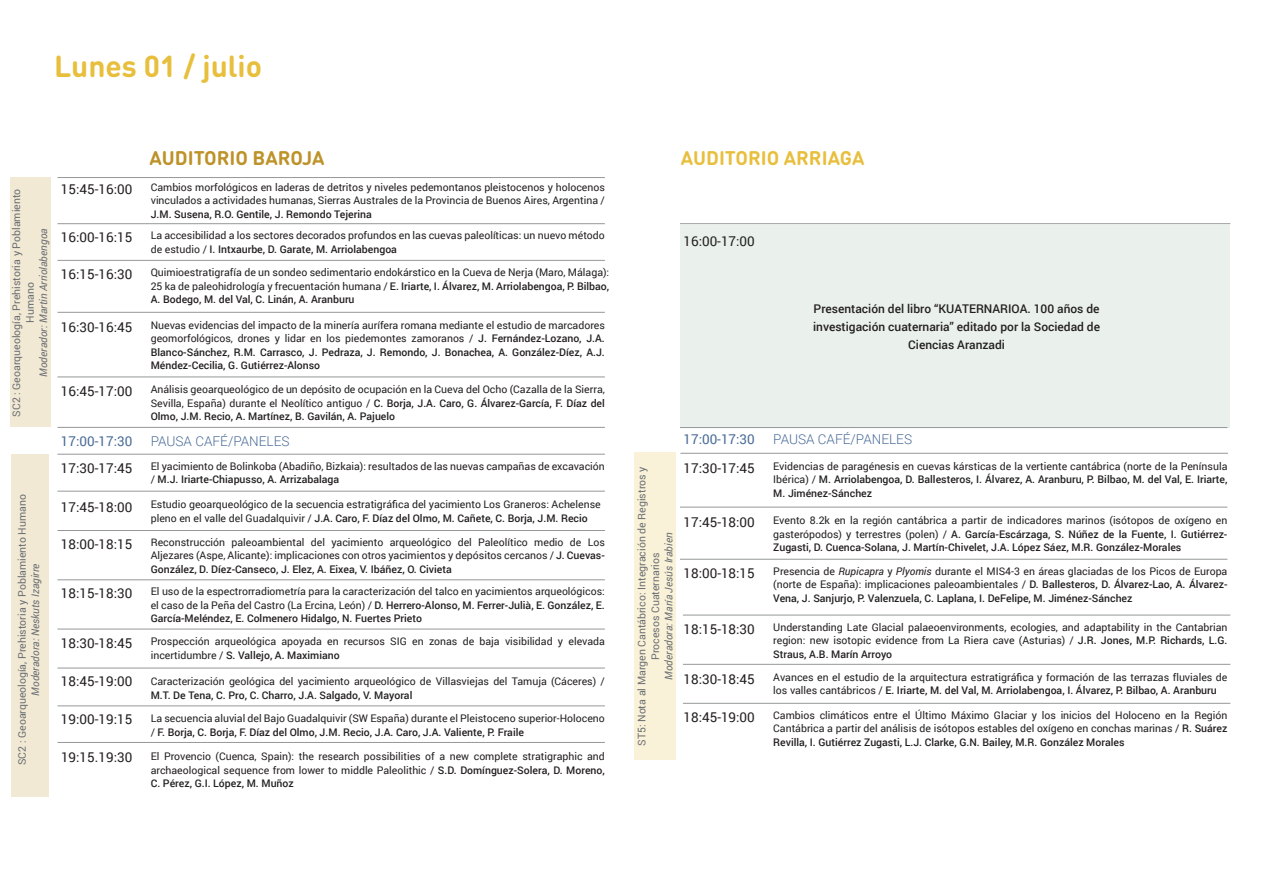
<style>
.page{position:relative;width:1263px;height:893px;background:#fff}
.page>*{position:absolute;margin:0;border:0;box-sizing:border-box;transform-origin:0 0}
.t1{font:700 30px "FFDIN Round Pro";color:#e8bf3c}
.t2{font:700 19.5px "FFDIN Round Pro";color:#e8bf3c}
.t3{font:700 19.5px "FFDIN Round Pro";color:#bd9228}
.t4{font:13.5px "Roboto";color:#231f20}
.t5{font:300 13.5px "Roboto";color:#486a97}
.t6{font:13.5px "Roboto";color:#486a97}
.t7{font:500 12px/18px "Roboto";color:#231f20;text-align:center}
.t8{font:10.5px/13.5px "Roboto";color:#231f20}
.t9{font:500 10.5px/13.5px "Roboto";color:#231f20;text-align:justify}
.t10{font:10.5px/13.5px "Roboto";color:#6a6f73;text-align:center}
.t11{font:italic 10.5px "Roboto";color:#6a6f73}
.s1{font-weight:500}
.s2{font-weight:400}
.s3{font-style:italic}
</style>
<div class="page">
<div style="left:680px;top:226px;width:550px;height:202px;background:#eaf0eb"></div>
<hr style="left:683px;top:615px;width:547px;height:1px;background:#959798">
<hr style="left:683px;top:664px;width:547px;height:1px;background:#959798">
<hr style="left:683px;top:703px;width:547px;height:1px;background:#959798">
<div style="left:634px;top:452px;width:42px;height:308px;background:#faf2d8"></div>
<hr style="left:57px;top:177px;width:548px;height:1px;background:#959798">
<hr style="left:57px;top:223px;width:548px;height:1px;background:#959798">
<hr style="left:57px;top:260px;width:548px;height:1px;background:#959798">
<hr style="left:57px;top:312px;width:548px;height:1px;background:#959798">
<hr style="left:57px;top:377px;width:548px;height:1px;background:#959798">
<hr style="left:57px;top:427px;width:548px;height:1px;background:#959798">
<hr style="left:57px;top:454px;width:548px;height:1px;background:#959798">
<hr style="left:57px;top:491px;width:548px;height:1px;background:#959798">
<hr style="left:57px;top:530px;width:548px;height:1px;background:#959798">
<hr style="left:57px;top:580px;width:548px;height:1px;background:#959798">
<hr style="left:57px;top:629px;width:548px;height:1px;background:#959798">
<hr style="left:57px;top:668px;width:548px;height:1px;background:#959798">
<hr style="left:57px;top:706px;width:548px;height:1px;background:#959798">
<hr style="left:57px;top:742px;width:548px;height:1px;background:#959798">
<div style="left:11px;top:177px;width:40px;height:250px;background:#f2e9d5"></div>
<div style="left:11px;top:454px;width:38px;height:343px;background:#f2e9d5"></div>
<hr style="left:680px;top:453px;width:548px;height:1px;background:#959798">
<hr style="left:680px;top:507px;width:547px;height:1px;background:#959798">
<hr style="left:680px;top:559px;width:547px;height:1px;background:#959798">
<hr style="left:680px;top:223px;width:550px;height:1px;background:#959798">
<hr style="left:680px;top:427px;width:547px;height:1px;background:#959798">
<h1 class="t1" style="left:54px;top:45px;width:210px">Lunes 01 / julio</h1>
<p class="t10" style="left:9px;top:417px;width:230px;rotate:-90deg">SC2 : Geoarqueología, Prehistoria y Poblamiento<br>Humano</p>
<p class="t11" style="left:36px;top:377px;width:150px;rotate:-90deg">Moderador: Martin Arriolabengoa</p>
<p class="t10" style="left:15px;top:765px;width:272px;rotate:-90deg">SC2 : Geoarqueología, Prehistoria y Poblamiento Humano</p>
<p class="t11" style="left:28px;top:696px;width:134px;rotate:-90deg">Moderadora: Neskuts Izagirre</p>
<p class="t4" style="left:61px;top:180px;width:73px">15:45-16:00</p>
<p class="t4" style="left:61px;top:228px;width:73px">16:00-16:15</p>
<p class="t4" style="left:61px;top:265px;width:73px">16:15-16:30</p>
<p class="t4" style="left:61px;top:318px;width:73px">16:30-16:45</p>
<p class="t4" style="left:61px;top:382px;width:73px">16:45-17:00</p>
<p class="t6" style="left:61px;top:432px;width:73px">17:00-17:30</p>
<p class="t4" style="left:61px;top:459px;width:73px">17:30-17:45</p>
<p class="t4" style="left:61px;top:497px;width:73px">17:45-18:00</p>
<p class="t4" style="left:61px;top:535px;width:73px">18:00-18:15</p>
<p class="t4" style="left:61px;top:584px;width:73px">18:15-18:30</p>
<p class="t4" style="left:61px;top:634px;width:73px">18:30-18:45</p>
<p class="t4" style="left:61px;top:672px;width:73px">18:45-19:00</p>
<p class="t4" style="left:61px;top:710px;width:73px">19:00-19:15</p>
<p class="t4" style="left:61px;top:747px;width:73px">19:15.19:30</p>
<h2 class="t3" style="left:150px;top:144px;width:177px">AUDITORIO BAROJA</h2>
<h2 class="t2" style="left:681px;top:144px;width:185px">AUDITORIO ARRIAGA</h2>
<p class="t8" style="left:151px;top:180px;width:456px">Cambios morfológicos en laderas de detritos y niveles pedemontanos pleistocenos y holocenos vinculados a actividades humanas, Sierras Australes de la Provincia de Buenos Aires, Argentina /</p>
<p class="t9" style="left:151px;top:207px;width:222px">J.M. Susena, R.O. Gentile, J. Remondo Tejerina</p>
<p class="t8" style="left:151px;top:228px;width:456px">La accesibilidad a los sectores decorados profundos en las cuevas paleolíticas: un nuevo método de estudio / <span class="s1">I. Intxaurbe, D. Garate, M. Arriolabengoa</span></p>
<p class="t8" style="left:151px;top:265px;width:460px;text-align:justify">Quimioestratigrafía de un sondeo sedimentario endokárstico en la Cueva de Nerja (Maro, Málaga):<br>25 ka de paleohidrología y frecuentación humana / <span class="s1">E. Iriarte, I. Álvarez, M. Arriolabengoa, P. Bilbao, A. Bodego, M. del Val, C. Linán, A. Aranburu</span></p>
<p class="t9" style="left:151px;top:318px;width:456px"><span class="s2">Nuevas evidencias del impacto de la minería aurífera romana mediante el estudio de marcadores geomorfológicos, drones y lidar en los piedemontes zamoranos /</span> J. Fernández-Lozano, J.A.<br>Blanco-Sánchez, R.M. Carrasco, J. Pedraza, J. Remondo, J. Bonachea, A. González-Díez, A.J.<br>Méndez-Cecilia, G. Gutiérrez-Alonso</p>
<p class="t8" style="left:151px;top:382px;width:456px;text-align:justify">Análisis geoarqueológico de un depósito de ocupación en la Cueva del Ocho (Cazalla de la Sierra, Sevilla, España) durante el Neolítico antiguo / <span class="s1">C. Borja, J.A. Caro, G. Álvarez-García, F. Díaz del Olmo, J.M. Recio, A. Martínez, B. Gavilán, A. Pajuelo</span></p>
<p class="t5" style="left:151px;top:432px;width:140px">PAUSA CAFÉ/PANELES</p>
<p class="t8" style="left:151px;top:459px;width:456px">El yacimiento de Bolinkoba (Abadiño, Bizkaia): resultados de las nuevas campañas de excavación / <span class="s1">M.J. Iriarte-Chiapusso, A. Arrizabalaga</span></p>
<p class="t8" style="left:151px;top:497px;width:451px">Estudio geoarqueológico de la secuencia estratigráfica del yacimiento Los Graneros: Achelense pleno en el valle del Guadalquivir / <span class="s1">J.A. Caro, F. Díaz del Olmo, M. Cañete, C. Borja, J.M. Recio</span></p>
<p class="t8" style="left:151px;top:535px;width:456px;text-align:justify">Reconstrucción paleoambiental del yacimiento arqueológico del Paleolítico medio de Los Aljezares (Aspe, Alicante): implicaciones con otros yacimientos y depósitos cercanos / <span class="s1">J. Cuevas-González, D. Díez-Canseco, J. Elez, A. Eixea, V. Ibáñez, O. Civieta</span></p>
<p class="t8" style="left:151px;top:584px;width:456px;text-align:justify">El uso de la espectrorradiometría para la caracterización del talco en yacimientos arqueológicos: el caso de la Peña del Castro (La Ercina, León) / <span class="s1">D. Herrero-Alonso, M. Ferrer-Julià, E. González, E.<br>García-Meléndez, E. Colmenero Hidalgo, N. Fuertes Prieto</span></p>
<p class="t8" style="left:151px;top:634px;width:456px">Prospección arqueológica apoyada en recursos SIG en zonas de baja visibilidad y elevada incertidumbre / <span class="s1">S. Vallejo, A. Maximiano</span></p>
<p class="t8" style="left:151px;top:674px;width:456px">Caracterización geológica del yacimiento arqueológico de Villasviejas del Tamuja (Cáceres) /</p>
<p class="t9" style="left:151px;top:688px;width:263px">M.T. De Tena, C. Pro, C. Charro, J.A. Salgado, V. Mayoral</p>
<p class="t8" style="left:151px;top:711px;width:456px">La secuencia aluvial del Bajo Guadalquivir (SW España) durante el Pleistoceno superior-Holoceno / <span class="s1">F. Borja, C. Borja, F. Díaz del Olmo, J.M. Recio, J.A. Caro, J.A. Valiente, P. Fraile</span></p>
<p class="t8" style="left:151px;top:749px;width:456px;text-align:justify">El Provencio (Cuenca, Spain): the research possibilities of a new complete stratigraphic and archaeological sequence from lower to middle Paleolithic / <span class="s1">S.D. Domínguez-Solera, D. Moreno, C. Pérez, G.I. López, M. Muñoz</span></p>
<p class="t4" style="left:683px;top:231px;width:73px">16:00-17:00</p>
<p class="t7" style="left:813px;top:300px;width:288px">Presentación del libro “KUATERNARIOA. 100 años de investigación cuaternaria” editado por la Sociedad de<br>Ciencias Aranzadi</p>
<p class="t10" style="left:635px;top:746px;width:281px;rotate:-90deg">ST5: Nota al Margen Cantábrico: Integración de Registros y</p>
<p class="t11" style="left:661px;top:680px;width:149px;rotate:-90deg">Moderadora: María Jesús Irabien</p>
<p class="t10" style="left:648px;top:660px;width:109px;rotate:-90deg">Procesos Cuaternarios</p>
<p class="t6" style="left:683px;top:429px;width:73px">17:00-17:30</p>
<p class="t5" style="left:773px;top:430px;width:140px">PAUSA CAFÉ/PANELES</p>
<p class="t4" style="left:683px;top:459px;width:73px">17:30-17:45</p>
<p class="t4" style="left:683px;top:513px;width:73px">17:45-18:00</p>
<p class="t4" style="left:683px;top:563px;width:73px">18:00-18:15</p>
<p class="t4" style="left:683px;top:619px;width:73px">18:15-18:30</p>
<p class="t4" style="left:683px;top:669px;width:73px">18:30-18:45</p>
<p class="t4" style="left:683px;top:707px;width:73px">18:45-19:00</p>
<p class="t9" style="left:773px;top:459px;width:456px"><span class="s2">Evidencias de paragénesis en cuevas kársticas de la vertiente cantábrica (norte de la Península Ibérica) /</span> M. Arriolabengoa, D. Ballesteros, I. Álvarez, A. Aranburu, P. Bilbao, M. del Val, E. Iriarte, M. Jiménez-Sánchez</p>
<p class="t9" style="left:773px;top:513px;width:456px"><span class="s2">Evento 8.2k en la región cantábrica a partir de indicadores marinos (isótopos de oxígeno en gasterópodos) y terrestres (polen) /</span> A. García-Escárzaga, S. Núñez de la Fuente, I. Gutiérrez-Zugasti, D. Cuenca-Solana, J. Martín-Chivelet, J.A. López Sáez, M.R. González-Morales</p>
<p class="t8" style="left:773px;top:564px;width:456px;text-align:justify">Presencia de <span class="s3">Rupicapra</span> y <span class="s3">Plyomis</span> durante el MIS4-3 en áreas glaciadas de los Picos de Europa (norte de España): implicaciones paleoambientales / <span class="s1">D. Ballesteros, D. Álvarez-Lao, A. Álvarez-Vena, J. Sanjurjo, P. Valenzuela, C. Laplana, I. DeFelipe, M. Jiménez-Sánchez</span></p>
<p class="t8" style="left:773px;top:620px;width:456px;text-align:justify">Understanding Late Glacial palaeoenvironments, ecologies, and adaptability in the Cantabrian region: new isotopic evidence from La Riera cave (Asturias) / <span class="s1">J.R. Jones, M.P. Richards, L.G.<br>Straus, A.B. Marín Arroyo</span></p>
<p class="t8" style="left:773px;top:670px;width:456px">Avances en el estudio de la arquitectura estratigráfica y formación de las terrazas fluviales de los valles cantábricos / <span class="s1">E. Iriarte, M. del Val, M. Arriolabengoa, I. Álvarez, P. Bilbao, A. Aranburu</span></p>
<p class="t8" style="left:773px;top:708px;width:456px">Cambios climáticos entre el Último Máximo Glaciar y los inicios del Holoceno en la Región<br>Cantábrica a partir del análisis de isótopos estables del oxígeno en conchas marinas / <span class="s1">R. Suárez</span></p>
<p class="t9" style="left:773px;top:735px;width:353px">Revilla, I. Gutiérrez Zugasti, L.J. Clarke, G.N. Bailey, M.R. González Morales</p>
</div>
